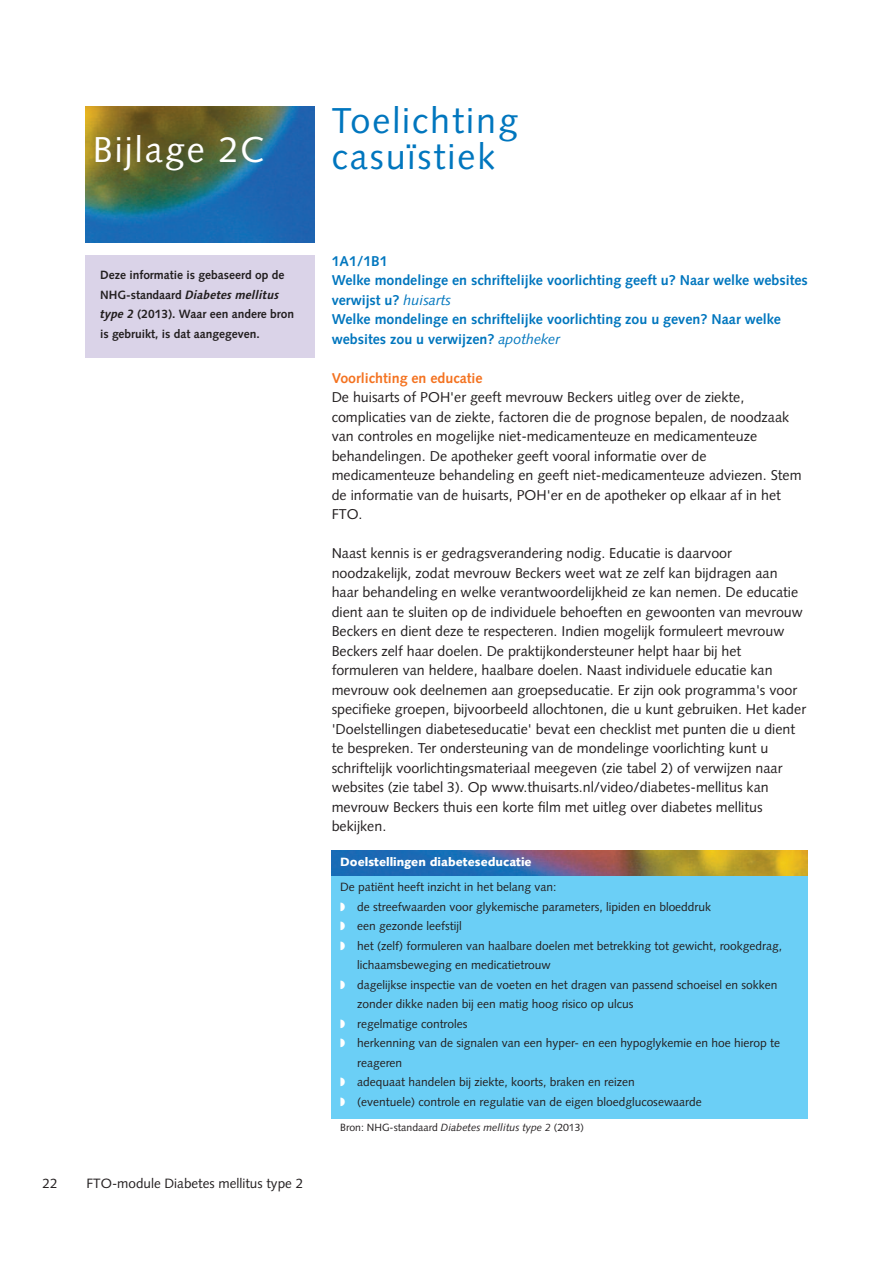
<style>
.page{position:relative;width:893px;height:1263px;background:#fff}
.page>*{position:absolute;margin:0;border:0;box-sizing:border-box;transform-origin:0 0}
.t1{font:36px/36px "Syntax";letter-spacing:.055em;color:#0076be}
.t2{font:36px "Syntax";letter-spacing:.055em;color:#fff}
.t3{font:14.25px/19.5px "Syntax";color:#231f20}
.t4{font:700 14.25px/19.5px "Syntax";color:#0076be}
.t5{font:700 14.25px "Syntax";color:#f47321}
.t6{font:13.5px "Syntax";color:#231f20}
.t7{font:12px/19.5px "Syntax";color:#231f20}
.t8{font:700 12px/19.5px "Syntax";color:#231f20}
.t9{font:900 12px "Syntax";color:#fff}
.t10{font:italic 700 12px "Linotype Syntax";color:#231f20}
.t11{font:10.5px "Syntax";color:#231f20}
.s1{font-family:"Syntax";font-style:normal}
.s2{font-family:"Linotype Syntax";font-style:italic}
.s3{font-weight:400;font-style:italic}
.s4{font-style:italic}
</style>
<div class="page">
<img style="left:85px;top:106px;width:230px;height:136px">
<div style="left:85px;top:255px;width:230px;height:102px;background:#dad3e8"></div>
<img style="left:332px;top:850px;width:476px;height:26px">
<div style="left:332px;top:876px;width:476px;height:242px;background:#6bcff6"></div>
<h1 class="t2" style="left:93px;top:135px;width:173px">Bijlage 2C</h1>
<h1 class="t1" style="left:332px;top:106px;width:188px">Toelichting casuïstiek</h1>
<p class="t8" style="left:100px;top:266px;width:186px">Deze informatie is gebaseerd op de</p>
<p class="t10" style="left:100px;top:290px;width:181px"><span class="s1">NHG-standaard</span> Diabetes mellitus</p>
<p class="t8" style="left:100px;top:305px;width:196px"><span class="s2">type 2</span> (2013). Waar een andere bron is gebruikt, is dat aangegeven.</p>
<p class="t6" style="left:43px;top:1178px;width:16px">22</p>
<p class="t6" style="left:87px;top:1178px;width:218px">FTO-module Diabetes mellitus type 2</p>
<p class="t4" style="left:332px;top:252px;width:478px">1A1/1B1<br>Welke mondelinge en schriftelijke voorlichting geeft u? Naar welke websites verwijst u? <span class="s3">huisarts<br></span>Welke mondelinge en schriftelijke voorlichting zou u geven? Naar welke websites zou u verwijzen? <span class="s3">apotheker</span></p>
<p class="t5" style="left:332px;top:372px;width:153px">Voorlichting en educatie</p>
<p class="t3" style="left:332px;top:389px;width:471px">De huisarts of POH'er geeft mevrouw Beckers uitleg over de ziekte, complicaties van de ziekte, factoren die de prognose bepalen, de noodzaak van controles en mogelijke niet-medicamenteuze en medicamenteuze behandelingen. De apotheker geeft vooral informatie over de medicamenteuze behandeling en geeft niet-medicamenteuze adviezen. Stem de informatie van de huisarts, POH'er en de apotheker op elkaar af in het FTO.</p>
<p class="t3" style="left:332px;top:545px;width:476px">Naast kennis is er gedragsverandering nodig. Educatie is daarvoor noodzakelijk, zodat mevrouw Beckers weet wat ze zelf kan bijdragen aan haar behandeling en welke verantwoordelijkheid ze kan nemen. De educatie dient aan te sluiten op de individuele behoeften en gewoonten van mevrouw Beckers en dient deze te respecteren. Indien mogelijk formuleert mevrouw Beckers zelf haar doelen. De praktijkondersteuner helpt haar bij het formuleren van heldere, haalbare doelen. Naast individuele educatie kan mevrouw ook deelnemen aan groepseducatie. Er zijn ook programma's voor specifieke groepen, bijvoorbeeld allochtonen, die u kunt gebruiken. Het kader 'Doelstellingen diabeteseducatie' bevat een checklist met punten die u dient te bespreken. Ter ondersteuning van de mondelinge voorlichting kunt u schriftelijk voorlichtingsmateriaal meegeven (zie tabel 2) of verwijzen naar websites (zie tabel 3). Op www.thuisarts.nl/video/diabetes-mellitus kan mevrouw Beckers thuis een korte film met uitleg over diabetes mellitus bekijken.</p>
<p class="t9" style="left:340px;top:857px;width:193px">Doelstellingen diabeteseducatie</p>
<p class="t7" style="left:357px;top:878px;width:426px;text-indent:-17px">De patiënt heeft inzicht in het belang van:<br>de streefwaarden voor glykemische parameters, lipiden en bloeddruk<br>een gezonde leefstijl<br>het (zelf) formuleren van haalbare doelen met betrekking tot gewicht, rookgedrag, lichaamsbeweging en medicatietrouw<br>dagelijkse inspectie van de voeten en het dragen van passend schoeisel en sokken zonder dikke naden bij een matig hoog risico op ulcus<br>regelmatige controles<br>herkenning van de signalen van een hyper- en een hypoglykemie en hoe hierop te reageren<br>adequaat handelen bij ziekte, koorts, braken en reizen<br>(eventuele) controle en regulatie van de eigen bloedglucosewaarde</p>
<p class="t11" style="left:340px;top:1123px;width:245px">Bron: NHG-standaard <span class="s4">Diabetes mellitus type 2</span> (2013)</p>
</div>
